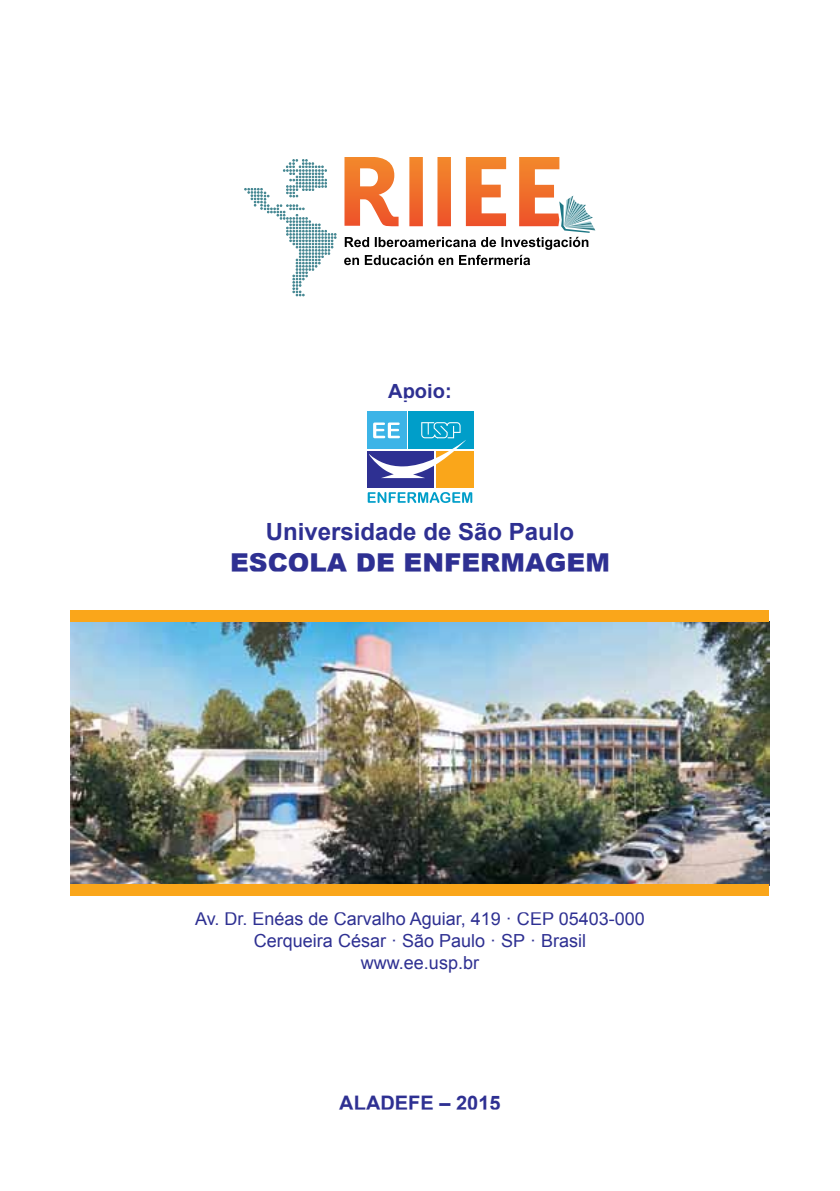
<style>
.page{position:relative;width:840px;height:1191px;background:#fff}
.page>*{position:absolute;margin:0;border:0;box-sizing:border-box;transform-origin:0 0}
.t1{font:900 26px "Arial";color:#2e3092}
.t2{font:700 24px "Arial";color:#2e3092}
.t3{font:700 20px "Arial";color:#2e3092}
.t4{font:18px/21.6px "Arial";color:#2e3092;text-align:center}
</style>
<div class="page">
<svg style="left:244px;top:159px;width:92px;height:137px"></svg>
<svg style="left:344px;top:157px;width:251px;height:108px"></svg>
<img style="left:71px;top:621px;width:697px;height:263px">
<div style="left:71px;top:610px;width:697px;height:11px;background:#faa61a"></div>
<div style="left:71px;top:884px;width:697px;height:11px;background:#faa61a"></div>
<div style="left:435px;top:451px;width:38px;height:37px;background:#faa61a"></div>
<div style="left:366px;top:412px;width:40px;height:37px;background:#3cb4e7"></div>
<div style="left:408px;top:412px;width:65px;height:37px;background:#009ec9"></div>
<div style="left:366px;top:451px;width:67px;height:37px;background:#2e3092"></div>
<svg style="left:369px;top:422px;width:97px;height:56px"></svg>
<svg style="left:367px;top:492px;width:105px;height:11px"></svg>
<p class="t3" style="left:388px;top:378px;width:65px">Apoio:</p>
<h2 class="t2" style="left:265px;top:516px;width:310px">Universidade de São Paulo</h2>
<h1 class="t1" style="left:230px;top:543px;width:381px">ESCOLA DE ENFERMAGEM</h1>
<p class="t4" style="left:195px;top:908px;width:451px">Av. Dr. Enéas de Carvalho Aguiar, 419 · CEP 05403-000<br>Cerqueira César · São Paulo · SP · Brasil www.ee.usp.br</p>
<p class="t3" style="left:339px;top:1089px;width:163px">ALADEFE – 2015</p>
</div>
